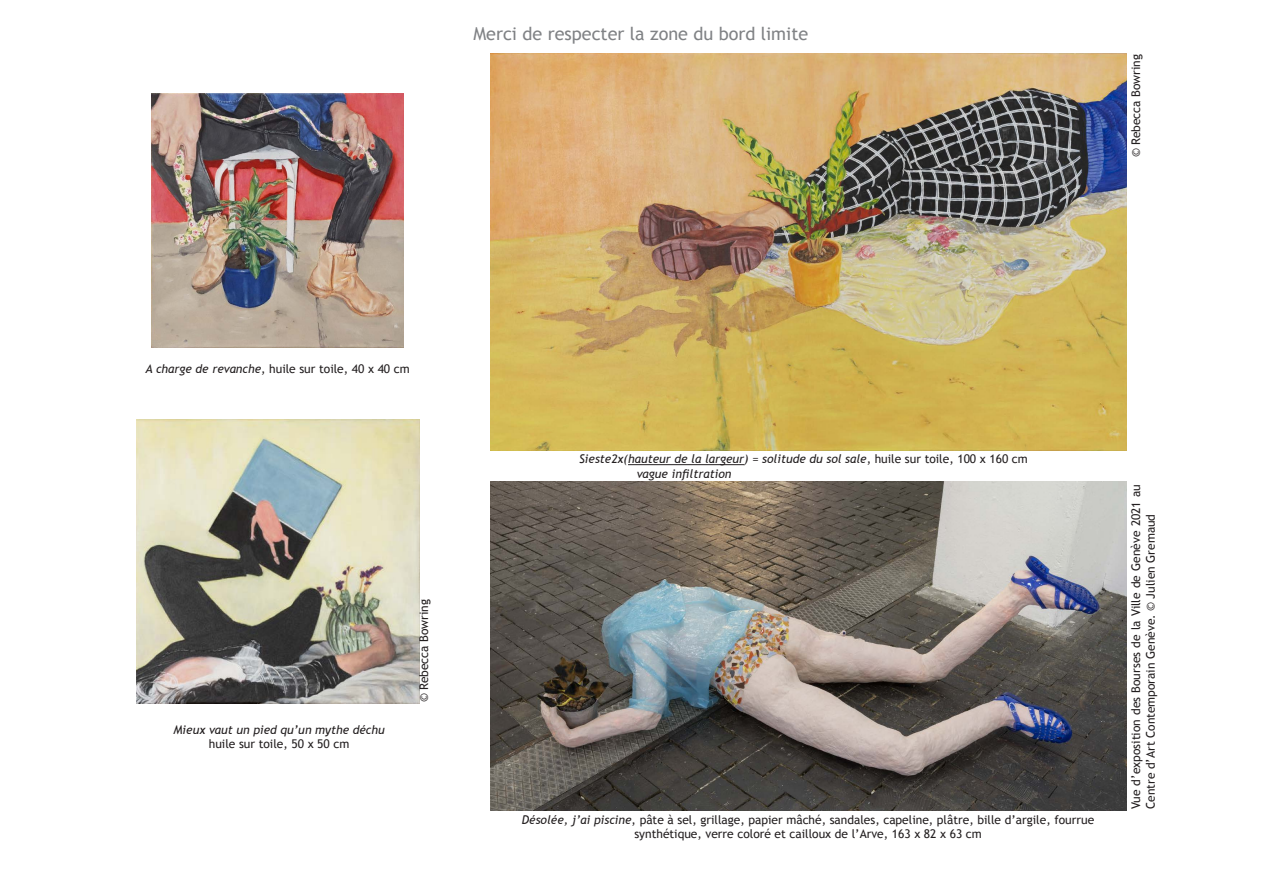
<style>
.page{position:relative;width:1263px;height:893px;background:#fff}
.page>*{position:absolute;margin:0;border:0;box-sizing:border-box;transform-origin:0 0}
.t1{font:18px "Trebuchet MS";color:#808285}
.t2{font:12px/14.4px "Trebuchet MS";color:#231f20}
.t3{font:italic 12px "Trebuchet MS";color:#231f20}
.s1{font-style:italic}
.s2{font-style:normal}
</style>
<div class="page">
<img style="left:490px;top:54px;width:636px;height:396px">
<img style="left:136px;top:419px;width:283px;height:285px">
<img style="left:151px;top:94px;width:253px;height:253px">
<hr style="left:628px;top:464px;width:116px;height:1px;background:#231f20">
<img style="left:490px;top:482px;width:636px;height:328px">
<p class="t1" style="left:473px;top:23px;width:336px">Merci de respecter la zone du bord limite</p>
<p class="t2" style="left:1129px;top:157px;width:105px;rotate:-90deg">© Rebecca Bowring</p>
<p class="t2" style="left:146px;top:362px;width:266px"><span class="s1">A charge de revanche</span>, huile sur toile, 40 x 40 cm</p>
<p class="t3" style="left:173px;top:723px;width:213px">Mieux vaut un pied qu’un mythe déchu</p>
<p class="t2" style="left:209px;top:737px;width:142px">huile sur toile, 50 x 50 cm</p>
<p class="t2" style="left:417px;top:702px;width:105px;rotate:-90deg">© Rebecca Bowring</p>
<p class="t3" style="left:579px;top:452px;width:450px">Sieste2x(hauteur de la largeur) = solitude du sol sale<span class="s2">, huile sur toile, 100 x 160 cm</span></p>
<p class="t3" style="left:637px;top:466px;width:96px">vague infiltration</p>
<p class="t2" style="left:522px;top:813px;width:574px"><span class="s1">Désolée, j’ai piscine</span>, pâte à sel, grillage, papier mâché, sandales, capeline, plâtre, bille d’argile, fourrue</p>
<p class="t2" style="left:634px;top:827px;width:349px">synthétique, verre coloré et cailloux de l’Arve, 163 x 82 x 63 cm</p>
<p class="t2" style="left:1129px;top:809px;width:326px;rotate:-90deg">Vue d’exposition des Bourses de la Ville de Genève 2021 au<br>Centre d’Art Contemporain Genève. © Julien Gremaud</p>
</div>
